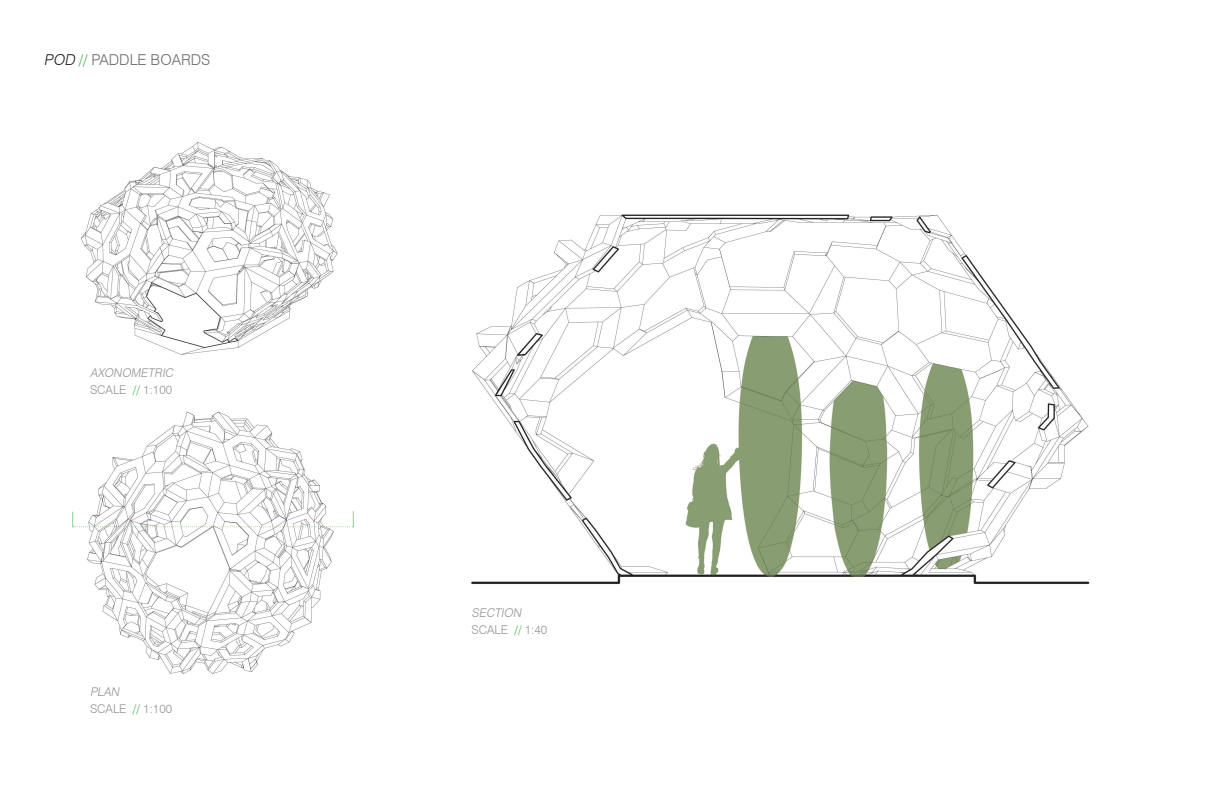
<style>
.page{position:relative;width:1224px;height:792px;background:#fff}
.page>*{position:absolute;margin:0;border:0;box-sizing:border-box;transform-origin:0 0}
.t1{font:300 15px "Swiss 721 BT";color:#6c6d70}
.t2{font:300 12px "Swiss 721 BT";color:#939598}
.t3{font:italic 300 12px "Swiss 721 BT";color:#939598}
.s1{font-style:italic;color:#231f20}
.s2{color:#40ae49}
</style>
<div class="page">
<img style="left:72px;top:142px;width:1018px;height:532px">
<svg style="left:72px;top:511px;width:282px;height:16px"></svg>
<p class="t1" style="left:44px;top:51px;width:168px"><span class="s1">POD</span><span class="s2">//</span> PADDLE BOARDS</p>
<p class="t3" style="left:90px;top:365px;width:87px">AXONOMETRIC</p>
<p class="t2" style="left:90px;top:382px;width:84px">SCALE <span class="s2">//</span> 1:100</p>
<p class="t3" style="left:90px;top:685px;width:33px">PLAN</p>
<p class="t2" style="left:90px;top:702px;width:84px">SCALE <span class="s2">//</span> 1:100</p>
<p class="t3" style="left:472px;top:605px;width:54px">SECTION</p>
<p class="t2" style="left:472px;top:622px;width:77px">SCALE <span class="s2">//</span> 1:40</p>
</div>
